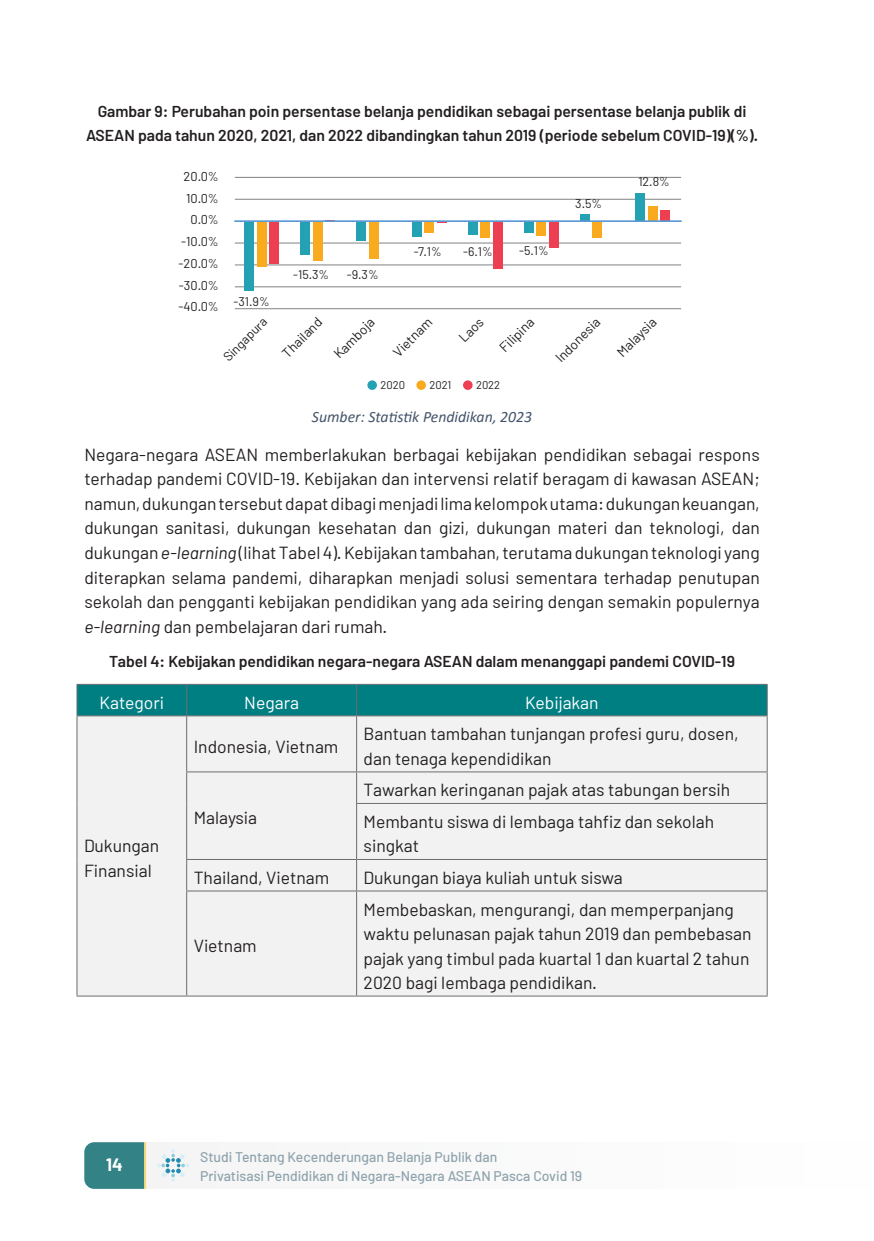
<style>
.page{position:relative;width:874px;height:1241px;background:#fff}
.page>*{position:absolute;margin:0;border:0;box-sizing:border-box;transform-origin:0 0}
.t1{font:17.5px/24.5px "Barlow";color:#231f20}
.t2{font:17.5px "Barlow";color:#fff}
.t3{font:700 17.5px "Barlow";color:#fff}
.t4{font:600 15.75px/24.5px "Barlow";color:#231f20;text-align:center}
.t5{font:italic 15.75px "Calibri";color:#44546a}
.t6{font:500 14px/19.2px "Barlow";color:#8fa3ad}
.t7{font:13.47px "Barlow";color:#231f20}
.t8{font:12.78px/21.7px "Barlow";color:#231f20;text-align:right}
.t9{font:12.42px "Barlow";color:#231f20}
.t10{font:11.2px "Barlow";color:#231f20}
.s1{font-style:italic}
</style>
<div class="page">
<div style="left:84px;top:1142px;width:60px;height:46px;background:#338285"></div>
<div style="left:146px;top:1141px;width:727px;height:47px;background:#fafafa"></div>
<hr style="left:144px;top:1141px;width:2px;height:47px;background:#fcd969">
<svg style="left:157px;top:1149px;width:32px;height:32px"></svg>
<hr style="left:235px;top:177px;width:445px;height:1px;background:#808285">
<hr style="left:235px;top:199px;width:445px;height:1px;background:#808285">
<hr style="left:235px;top:308px;width:445px;height:1px;background:#808285">
<hr style="left:235px;top:286px;width:445px;height:1px;background:#808285">
<hr style="left:235px;top:264px;width:445px;height:1px;background:#808285">
<hr style="left:235px;top:243px;width:445px;height:1px;background:#808285">
<div style="left:367px;top:380px;width:10px;height:10px;background:#24a2b4;border-radius:50%"></div>
<div style="left:416px;top:380px;width:10px;height:10px;background:#faaa1f;border-radius:50%"></div>
<div style="left:463px;top:380px;width:9px;height:10px;background:#ee3e51;border-radius:50%"></div>
<div style="left:244px;top:221px;width:10px;height:70px;background:#24a2b4"></div>
<div style="left:257px;top:221px;width:9px;height:46px;background:#faaa1f"></div>
<div style="left:269px;top:221px;width:10px;height:43px;background:#ee3e51"></div>
<div style="left:300px;top:221px;width:10px;height:33px;background:#24a2b4"></div>
<div style="left:313px;top:221px;width:9px;height:40px;background:#faaa1f"></div>
<div style="left:356px;top:221px;width:10px;height:20px;background:#24a2b4"></div>
<div style="left:369px;top:221px;width:9px;height:37px;background:#faaa1f"></div>
<div style="left:412px;top:221px;width:9px;height:15px;background:#24a2b4"></div>
<div style="left:424px;top:221px;width:10px;height:11px;background:#faaa1f"></div>
<div style="left:467px;top:221px;width:10px;height:14px;background:#24a2b4"></div>
<div style="left:480px;top:221px;width:9px;height:16px;background:#faaa1f"></div>
<div style="left:492px;top:221px;width:10px;height:48px;background:#ee3e51"></div>
<div style="left:523px;top:221px;width:10px;height:12px;background:#24a2b4"></div>
<div style="left:580px;top:214px;width:9px;height:7px;background:#24a2b4"></div>
<div style="left:536px;top:221px;width:9px;height:15px;background:#faaa1f"></div>
<div style="left:592px;top:221px;width:10px;height:16px;background:#faaa1f"></div>
<div style="left:548px;top:221px;width:10px;height:27px;background:#ee3e51"></div>
<div style="left:635px;top:193px;width:9px;height:28px;background:#24a2b4"></div>
<div style="left:647px;top:206px;width:10px;height:15px;background:#faaa1f"></div>
<div style="left:660px;top:210px;width:9px;height:11px;background:#ee3e51"></div>
<hr style="left:235px;top:220px;width:445px;height:2px;background:#5c9ad3">
<div style="left:77px;top:684px;width:689px;height:31px;background:#007f83"></div>
<div style="left:77px;top:716px;width:689px;height:279px;background:#f2f2f2"></div>
<hr style="left:76px;top:683px;width:110px;height:1px;background:#6c6d70">
<hr style="left:76px;top:684px;width:1px;height:31px;background:#6c6d70">
<hr style="left:186px;top:683px;width:170px;height:1px;background:#6c6d70">
<hr style="left:356px;top:683px;width:411px;height:1px;background:#6c6d70">
<hr style="left:766px;top:684px;width:1px;height:31px;background:#6c6d70">
<hr style="left:186px;top:684px;width:1px;height:31px;background:#6c6d70">
<hr style="left:76px;top:715px;width:110px;height:1px;background:#6c6d70">
<hr style="left:76px;top:716px;width:1px;height:55px;background:#6c6d70">
<hr style="left:186px;top:715px;width:170px;height:1px;background:#6c6d70">
<hr style="left:356px;top:715px;width:411px;height:1px;background:#6c6d70">
<hr style="left:766px;top:716px;width:1px;height:55px;background:#6c6d70">
<hr style="left:76px;top:771px;width:1px;height:32px;background:#6c6d70">
<hr style="left:766px;top:772px;width:1px;height:30px;background:#6c6d70">
<hr style="left:76px;top:803px;width:1px;height:56px;background:#6c6d70">
<hr style="left:766px;top:803px;width:1px;height:55px;background:#6c6d70">
<hr style="left:76px;top:859px;width:1px;height:31px;background:#6c6d70">
<hr style="left:766px;top:859px;width:1px;height:31px;background:#6c6d70">
<hr style="left:76px;top:890px;width:1px;height:105px;background:#6c6d70">
<hr style="left:766px;top:891px;width:1px;height:104px;background:#6c6d70">
<hr style="left:356px;top:684px;width:1px;height:31px;background:#6c6d70">
<hr style="left:186px;top:716px;width:1px;height:55px;background:#6c6d70">
<hr style="left:356px;top:716px;width:1px;height:55px;background:#6c6d70">
<hr style="left:356px;top:771px;width:411px;height:1px;background:#6c6d70">
<hr style="left:356px;top:802px;width:411px;height:1px;background:#6c6d70">
<hr style="left:186px;top:859px;width:1px;height:31px;background:#6c6d70">
<hr style="left:356px;top:858px;width:411px;height:1px;background:#6c6d70">
<hr style="left:356px;top:859px;width:1px;height:31px;background:#6c6d70">
<hr style="left:186px;top:890px;width:170px;height:1px;background:#6c6d70">
<hr style="left:186px;top:891px;width:1px;height:104px;background:#6c6d70">
<hr style="left:356px;top:890px;width:411px;height:1px;background:#6c6d70">
<hr style="left:356px;top:891px;width:1px;height:104px;background:#6c6d70">
<hr style="left:356px;top:995px;width:411px;height:1px;background:#6c6d70">
<hr style="left:186px;top:771px;width:170px;height:1px;background:#6c6d70">
<hr style="left:186px;top:772px;width:1px;height:31px;background:#6c6d70">
<hr style="left:356px;top:772px;width:1px;height:30px;background:#6c6d70">
<hr style="left:186px;top:803px;width:1px;height:55px;background:#6c6d70">
<hr style="left:356px;top:803px;width:1px;height:55px;background:#6c6d70">
<hr style="left:186px;top:858px;width:170px;height:1px;background:#6c6d70">
<hr style="left:186px;top:995px;width:170px;height:1px;background:#6c6d70">
<hr style="left:76px;top:995px;width:110px;height:1px;background:#6c6d70">
<p class="t4" style="left:86px;top:98px;width:673px">Gambar 9: Perubahan poin persentase belanja pendidikan sebagai persentase belanja publik di<br>ASEAN pada tahun 2020, 2021, dan 2022 dibandingkan tahun 2019 (periode sebelum COVID-19)(%).</p>
<p class="t8" style="left:178px;top:165px;width:42px">20.0%<br>10.0%<br>0.0% -10.0% -20.0% -30.0% -40.0%</p>
<p class="t9" style="left:233px;top:293px;width:37px">-31.9%</p>
<p class="t9" style="left:293px;top:266px;width:37px">-15.3%</p>
<p class="t9" style="left:346px;top:266px;width:33px">-9.3%</p>
<p class="t8" style="left:217px;top:351px;width:57px;rotate:-45deg">Singapura</p>
<p class="t7" style="left:278px;top:349px;width:52px;rotate:-45deg">Thailand</p>
<p class="t7" style="left:330px;top:350px;width:53px;rotate:-45deg">Kamboja</p>
<p class="t9" style="left:413px;top:244px;width:30px">-7.1%</p>
<p class="t9" style="left:463px;top:244px;width:31px">-6.1%</p>
<p class="t9" style="left:519px;top:242px;width:31px">-5.1%</p>
<p class="t9" style="left:575px;top:195px;width:28px">3.5%</p>
<p class="t9" style="left:638px;top:174px;width:33px">12.8%</p>
<p class="t7" style="left:455px;top:334px;width:30px;rotate:-45deg">Laos</p>
<p class="t7" style="left:495px;top:344px;width:44px;rotate:-45deg">Filipina</p>
<p class="t7" style="left:551px;top:354px;width:58px;rotate:-45deg">Indonesia</p>
<p class="t7" style="left:389px;top:348px;width:50px;rotate:-45deg">Vietnam</p>
<p class="t7" style="left:613px;top:348px;width:51px;rotate:-45deg">Malaysia</p>
<p class="t10" style="left:380px;top:378px;width:26px">2020</p>
<p class="t10" style="left:429px;top:378px;width:23px">2021</p>
<p class="t10" style="left:476px;top:378px;width:26px">2022</p>
<p class="t5" style="left:312px;top:405px;width:222px">Sumber: Statistik Pendidikan, 2023</p>
<p class="t1" style="left:84px;top:442px;width:676px;text-align:justify">Negara-negara ASEAN memberlakukan berbagai kebijakan pendidikan sebagai respons terhadap pandemi COVID-19. Kebijakan dan intervensi relatif beragam di kawasan ASEAN; namun, dukungan tersebut dapat dibagi menjadi lima kelompok utama: dukungan keuangan, dukungan sanitasi, dukungan kesehatan dan gizi, dukungan materi dan teknologi, dan dukungan <span class="s1">e-learning</span> (lihat Tabel 4). Kebijakan tambahan, terutama dukungan teknologi yang diterapkan selama pandemi, diharapkan menjadi solusi sementara terhadap penutupan sekolah dan pengganti kebijakan pendidikan yang ada seiring dengan semakin populernya <span class="s1">e-learning</span> dan pembelajaran dari rumah.</p>
<p class="t4" style="left:109px;top:648px;width:627px">Tabel 4: Kebijakan pendidikan negara-negara ASEAN dalam menanggapi pandemi COVID-19</p>
<p class="t2" style="left:99px;top:691px;width:66px">Kategori</p>
<p class="t2" style="left:244px;top:691px;width:56px">Negara</p>
<p class="t2" style="left:525px;top:691px;width:75px">Kebijakan</p>
<p class="t1" style="left:84px;top:833px;width:77px">Dukungan<br>Finansial</p>
<p class="t1" style="left:193px;top:733px;width:146px">Indonesia, Vietnam</p>
<p class="t1" style="left:193px;top:805px;width:65px">Malaysia</p>
<p class="t1" style="left:363px;top:721px;width:376px">Bantuan tambahan tunjangan profesi guru, dosen, dan tenaga kependidikan</p>
<p class="t1" style="left:363px;top:773px;width:368px;line-height:31.5px">Tawarkan keringanan pajak atas tabungan bersih<br>Membantu siswa di lembaga tahfiz dan sekolah</p>
<p class="t1" style="left:363px;top:833px;width:57px">singkat</p>
<p class="t1" style="left:193px;top:864px;width:137px">Thailand, Vietnam</p>
<p class="t1" style="left:363px;top:864px;width:260px">Dukungan biaya kuliah untuk siswa</p>
<p class="t1" style="left:193px;top:933px;width:65px">Vietnam</p>
<p class="t1" style="left:363px;top:896px;width:389px">Membebaskan, mengurangi, dan memperpanjang waktu pelunasan pajak tahun 2019 dan pembebasan pajak yang timbul pada kuartal 1 dan kuartal 2 tahun 2020 bagi lembaga pendidikan.</p>
<p class="t3" style="left:106px;top:1153px;width:18px">14</p>
<p class="t6" style="left:200px;top:1146px;width:383px">Studi Tentang Kecenderungan Belanja Publik dan<br>Privatisasi Pendidikan di Negara-Negara ASEAN Pasca Covid 19</p>
</div>
